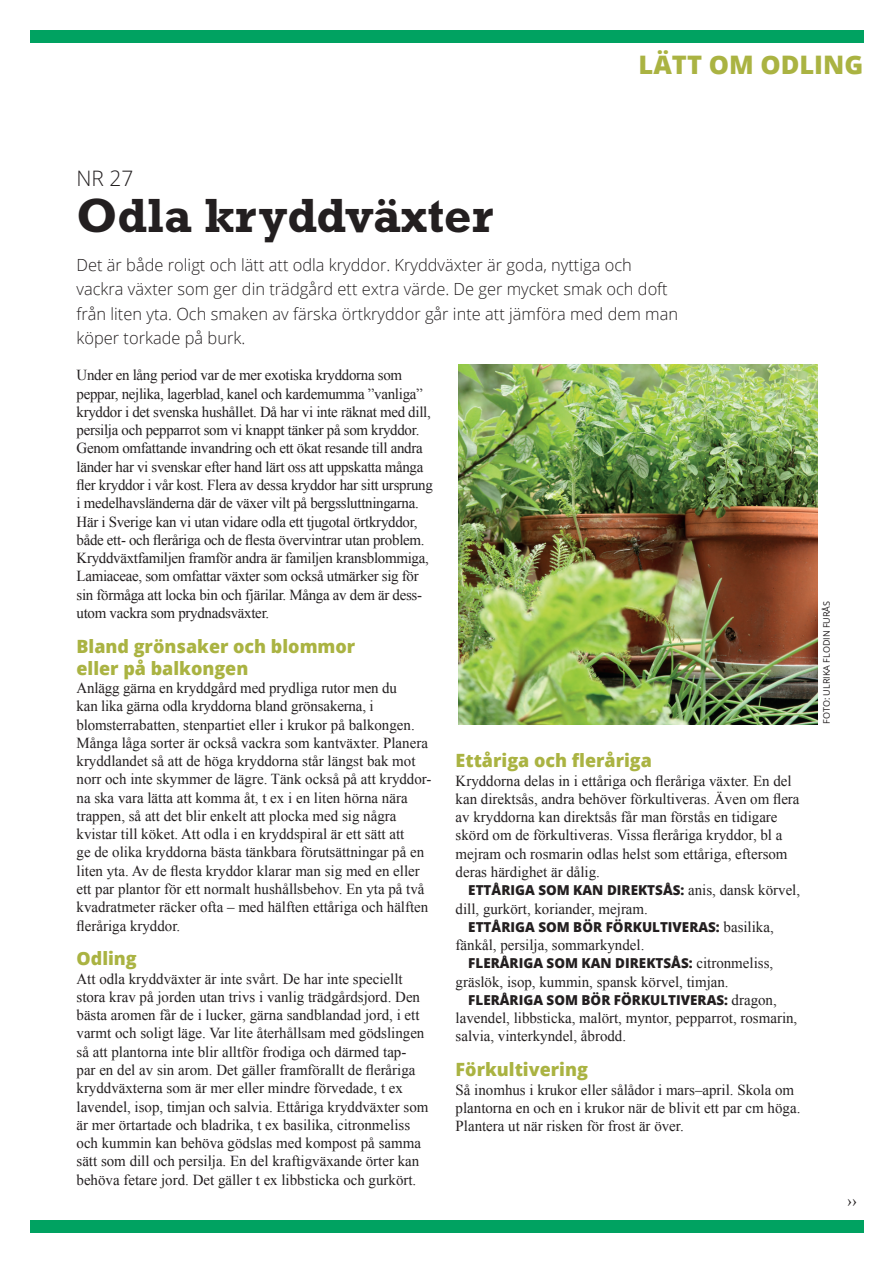
<style>
.page{position:relative;width:893px;height:1263px;background:#fff}
.page>*{position:absolute;margin:0;border:0;box-sizing:border-box;transform-origin:0 0}
.t1{font:700 48.75px "Rockwell";color:#231f20}
.t2{font:800 25.5px "Open Sans";color:#aab342}
.t3{font:300 21.3px "Open Sans";color:#231f20}
.t4{font:800 18.3px/21.9px "Open Sans";color:#aab342}
.t5{font:300 16.8px/24.3px "Open Sans";color:#231f20}
.t6{font:15.15px/18.3px "Times New Roman";color:#231f20}
.t7{font:15.15px/18.3px "Times New Roman";letter-spacing:-.02em;color:#231f20}
.t8{font:15px "Times New Roman";color:#231f20}
.t9{font:800 13.65px "Open Sans";color:#231f20}
.t10{font:9px "Open Sans";color:#231f20}
.s1{font-family:"Times New Roman";font-weight:400;font-size:15.15px}
</style>
<div class="page">
<div style="left:30px;top:30px;width:833px;height:13px;background:#00a261"></div>
<div style="left:30px;top:1220px;width:833px;height:13px;background:#00a261"></div>
<img style="left:459px;top:365px;width:359px;height:359px">
<h3 class="t3" style="left:77px;top:164px;width:58px">NR 27</h3>
<h1 class="t1" style="left:77px;top:187px;width:418px">Odla kryddväxter</h1>
<h2 class="t2" style="left:639px;top:45px;width:226px">LÄTT OM ODLING</h2>
<p class="t5" style="left:77px;top:252px;width:603px">Det är både roligt och lätt att odla kryddor. Kryddväxter är goda, nyttiga och vackra växter som ger din trädgård ett extra värde. De ger mycket smak och doft från liten yta. Och smaken av färska örtkryddor går inte att jämföra med dem man köper torkade på burk.</p>
<p class="t7" style="left:77px;top:366px;width:358px">Under en lång period var de mer exotiska kryddorna som peppar, nejlika, lagerblad, kanel och kardemumma ”vanliga” kryddor i det svenska hushållet. Då har vi inte räknat med dill, persilja och pepparrot som vi knappt tänker på som kryddor.<br>Genom omfattande invandring och ett ökat resande till andra länder har vi svenskar efter hand lärt oss att uppskatta många fler kryddor i vår kost. Flera av dessa kryddor har sitt ursprung i medelhavsländerna där de växer vilt på bergssluttningarna.<br>Här i Sverige kan vi utan vidare odla ett tjugotal örtkryddor, både ett- och fleråriga och de flesta övervintrar utan problem.<br>Kryddväxtfamiljen framför andra är familjen kransblommiga, Lamiaceae, som omfattar växter som också utmärker sig för sin förmåga att locka bin och fjärilar. Många av dem är dess&shy;utom vackra som prydnadsväxter.</p>
<p class="t4" style="left:77px;top:634px;width:280px">Bland grönsaker och blommor eller på balkongen</p>
<p class="t6" style="left:77px;top:678px;width:356px">Anlägg gärna en kryddgård med prydliga rutor men du<br>kan lika gärna odla kryddorna bland grönsakerna, i blomsterrabatten, stenpartiet eller i krukor på balkongen.<br>Många låga sorter är också vackra som kantväxter. Planera kryddlandet så att de höga kryddorna står längst bak mot norr och inte skymmer de lägre. Tänk också på att kryddor&shy;na ska vara lätta att komma åt, t ex i en liten hörna nära trappen, så att det blir enkelt att plocka med sig några kvistar till köket. Att odla i en kryddspiral är ett sätt att<br>ge de olika kryddorna bästa tänkbara förutsättningar på en liten yta. Av de flesta kryddor klarar man sig med en eller ett par plantor för ett normalt hushållsbehov. En yta på två kvadratmeter räcker ofta – med hälften ettåriga och hälften fleråriga kryddor.</p>
<p class="t4" style="left:77px;top:947px;width:62px">Odling</p>
<p class="t6" style="left:77px;top:969px;width:353px">Att odla kryddväxter är inte svårt. De har inte speciellt stora krav på jorden utan trivs i vanlig trädgårdsjord. Den bästa aromen får de i lucker, gärna sandblandad jord, i ett varmt och soligt läge. Var lite återhållsam med gödslingen så att plantorna inte blir alltför frodiga och därmed tap&shy;par en del av sin arom. Det gäller framförallt de fleråriga kryddväxterna som är mer eller mindre förvedade, t ex lavendel, isop, timjan och salvia. Ettåriga kryddväxter som är mer örtartade och bladrika, t ex basilika, citronmeliss och kummin kan behöva gödslas med kompost på samma sätt som dill och persilja. En del kraftigväxande örter kan behöva fetare jord. Det gäller t ex libbsticka och gurkört.</p>
<p class="t4" style="left:456px;top:749px;width:198px">Ettåriga och fleråriga</p>
<p class="t6" style="left:456px;top:771px;width:345px">Kryddorna delas in i ettåriga och fleråriga växter. En del kan direktsås, andra behöver förkultiveras. Även om flera av kryddorna kan direktsås får man förstås en tidigare skörd om de förkultiveras. Vissa fleråriga kryddor, bl a mejram och rosmarin odlas helst som ettåriga, eftersom deras härdighet är dålig.</p>
<p class="t9" style="left:468px;top:880px;width:333px">ETTÅRIGA SOM KAN DIREKTSÅS: <span class="s1">anis, dansk körvel,</span></p>
<p class="t6" style="left:456px;top:899px;width:194px">dill, gurkört, koriander, mejram.</p>
<p class="t9" style="left:468px;top:916px;width:307px">ETTÅRIGA SOM BÖR FÖRKULTIVERAS: <span class="s1">basilika,</span></p>
<p class="t6" style="left:456px;top:936px;width:190px">fänkål, persilja, sommarkyndel.</p>
<p class="t9" style="left:468px;top:953px;width:306px">FLERÅRIGA SOM KAN DIREKTSÅS: <span class="s1">citronmeliss,</span></p>
<p class="t6" style="left:456px;top:972px;width:275px">gräslök, isop, kummin, spansk körvel, timjan.</p>
<p class="t9" style="left:468px;top:989px;width:310px">FLERÅRIGA SOM BÖR FÖRKULTIVERAS: <span class="s1">dragon,</span></p>
<p class="t6" style="left:456px;top:1009px;width:343px">lavendel, libbsticka, malört, myntor, pepparrot, rosmarin, salvia, vinterkyndel, åbrodd.</p>
<p class="t4" style="left:456px;top:1058px;width:134px">Förkultivering</p>
<p class="t6" style="left:456px;top:1080px;width:346px">Så inomhus i krukor eller sålådor i mars–april. Skola om plantorna en och en i krukor när de blivit ett par cm höga.<br>Plantera ut när risken för frost är över.</p>
<p class="t10" style="left:820px;top:724px;width:125px;rotate:-90deg">FOTO: ULRIKA FLODIN FURÅS</p>
<p class="t8" style="left:847px;top:1190px;width:11px">››</p>
</div>
